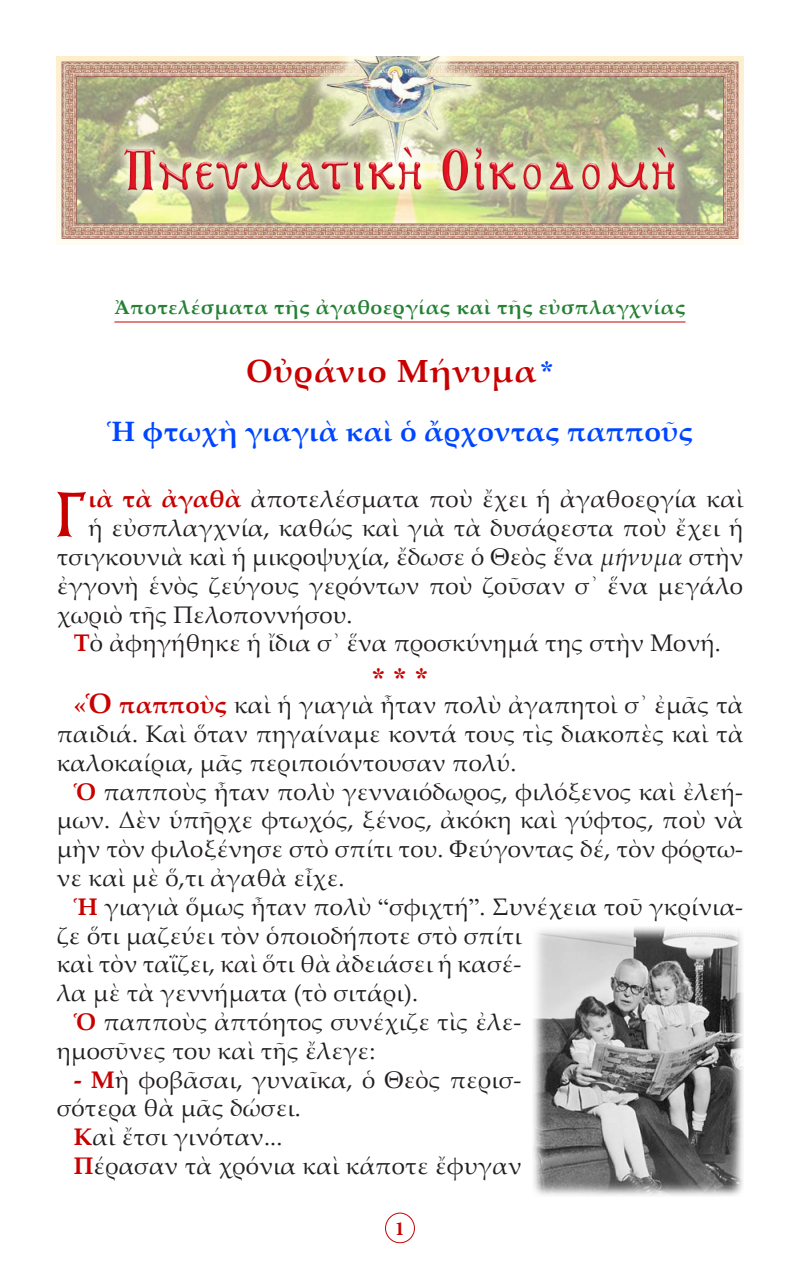
<style>
.page{position:relative;width:800px;height:1270px;background:#fff}
.page>*{position:absolute;margin:0;border:0;box-sizing:border-box;transform-origin:0 0}
.t1{font:65px "BYZIMAK";color:#c80000}
.t2{font:700 32px "Palatino Linotype";letter-spacing:.03em;color:#c80000}
.t3{font:700 28px "Palatino Linotype";letter-spacing:.01em;color:#0046ff}
.Asteriskoi{font:28px "CTOS New Times Bold Test 1";color:#c80000}
.t4{font:24px/28.8px "Palatino Linotype";letter-spacing:.01em;color:#231f20}
.t5{font:700 20px "Palatino Linotype";letter-spacing:.03em;color:#258134}
.t6{font:700 20px "Minion Pro";color:#c80000}
.s1{font-family:"CTOS New Times Bold Test 1";font-weight:400;font-size:28px;color:#0046ff}
.s2{font-weight:700;color:#c80000}
.s3{font-style:italic}
.s4{font-weight:700;font-size:28px;color:#c80000}
.s5{font-family:"CTOS New Times Roman Test 1"}
</style>
<div class="page">
<div style="left:385px;top:1213px;width:30px;height:30px;border:1px solid #c80000;border-radius:50%"></div>
<hr style="left:114px;top:322px;width:571px;height:1px;background:#c80000">
<img style="left:57px;top:57px;width:686px;height:187px">
<img style="left:533px;top:927px;width:210px;height:269px">
<p class="t5" style="left:114px;top:293px;width:572px">Ἀποτελέσματα τῆς ἀγαθοεργίας καὶ τῆς εὐσπλαγχνίας</p>
<p class="t2" style="left:246px;top:348px;width:309px">Οὐράνιο Μήνυμα<span class="s1">*</span></p>
<p class="t3" style="left:107px;top:411px;width:587px">Ἡ φτωχὴ γιαγιὰ καὶ ὁ ἄρχοντας παπποῦς</p>
<p class="t1" style="left:56px;top:475px;width:34px">Γ</p>
<p class="t4" style="left:88px;top:484px;width:656px"><span class="s2">ιὰ τὰ ἀγαθὰ</span> ἀποτελέσματα ποὺ ἔχει ἡ ἀγαθοεργία καὶ</p>
<p class="t4" style="left:88px;top:513px;width:656px">ἡ εὐσπλαγχνία, καθώς καὶ γιὰ τὰ δυσάρεστα ποὺ ἔχει ἡ</p>
<p class="t4" style="left:57px;top:542px;width:688px">τσιγκουνιὰ καὶ ἡ μικροψυχία, ἔδωσε ὁ Θεὸς ἕνα <span class="s3">μήνυμα</span> στὴν</p>
<p class="t4" style="left:57px;top:570px;width:688px">ἐγγονὴ ἑνὸς ζεύγους γερόντων ποὺ ζοῦσαν σ᾿ ἕνα μεγάλο</p>
<p class="t4" style="left:57px;top:599px;width:297px">χωριὸ τῆς Πελοποννήσου.</p>
<p class="t4" style="left:74px;top:628px;width:649px"><span class="s2">Τ</span>ὸ ἀφηγήθηκε ἡ ἴδια σ᾿ ἕνα προσκύνημά της στὴν Μονή.</p>
<p class="Asteriskoi" style="left:371px;top:663px;width:59px">* * *</p>
<p class="t4" style="left:57px;top:690px;width:688px;text-align:justify;text-indent:17px"><span class="s2">«</span><span class="s4">Ὁ</span> <span class="s2">παπποὺς</span> καὶ ἡ γιαγιὰ ἦταν πολὺ ἀγαπητοὶ σ᾿ ἐμᾶς τὰ παιδιά. Καὶ ὅταν πηγαίναμε κοντά τους τὶς διακοπὲς καὶ τὰ καλοκαίρια, μᾶς περιποιόντουσαν πολύ.</p>
<p class="t4" style="left:57px;top:776px;width:688px;text-align:justify;text-indent:17px"><span class="s2">Ὁ</span> παπποὺς ἦταν πολὺ γενναιόδωρος, φιλόξενος καὶ ἐλεή&shy;μων. Δὲν ὑπῆρχε φτωχός, ξένος, ἀκόκη καὶ γύφτος, ποὺ νὰ μὴν τὸν φιλοξένησε στὸ σπίτι του. Φεύγοντας δέ, τὸν φόρτω&shy;νε καὶ μὲ ὅ,τι ἀγαθὰ εἶχε.</p>
<p class="t4" style="left:57px;top:891px;width:688px;text-indent:17px"><span class="s2">Ἡ</span> γιαγιὰ ὅμως ἦταν πολὺ <span class="s5">“</span>σφιχτή<span class="s5">”</span>. Συνέχεια τοῦ γκρίνια&shy;ζε ὅτι μαζεύει τὸν ὁποιοδήποτε στὸ σπίτι<br>καὶ τὸν ταΐζει, καὶ ὅτι θὰ ἀδειάσει ἡ κασέ-<br>λα μὲ τὰ γεννήματα (τὸ σιτάρι).</p>
<p class="t4" style="left:57px;top:1006px;width:466px;text-indent:17px"><span class="s2">Ὁ</span> παπποὺς ἀπτόητος συνέχιζε τὶς ἐλε&shy;ημοσῦνες του καὶ τῆς ἔλεγε:</p>
<p class="t4" style="left:57px;top:1064px;width:466px;text-indent:17px"><span class="s2">- Μ</span>ὴ φοβᾶσαι, γυναῖκα, ὁ Θεὸς περισ&shy;σότερα θὰ μᾶς δώσει.</p>
<p class="t4" style="left:74px;top:1122px;width:210px"><span class="s2">Κ</span>αὶ ἔτσι γινόταν...</p>
<p class="t4" style="left:74px;top:1150px;width:449px"><span class="s2">Π</span>έρασαν τὰ χρόνια καὶ κάποτε ἔφυγαν</p>
<p class="t6" style="left:395px;top:1214px;width:11px">1</p>
</div>
